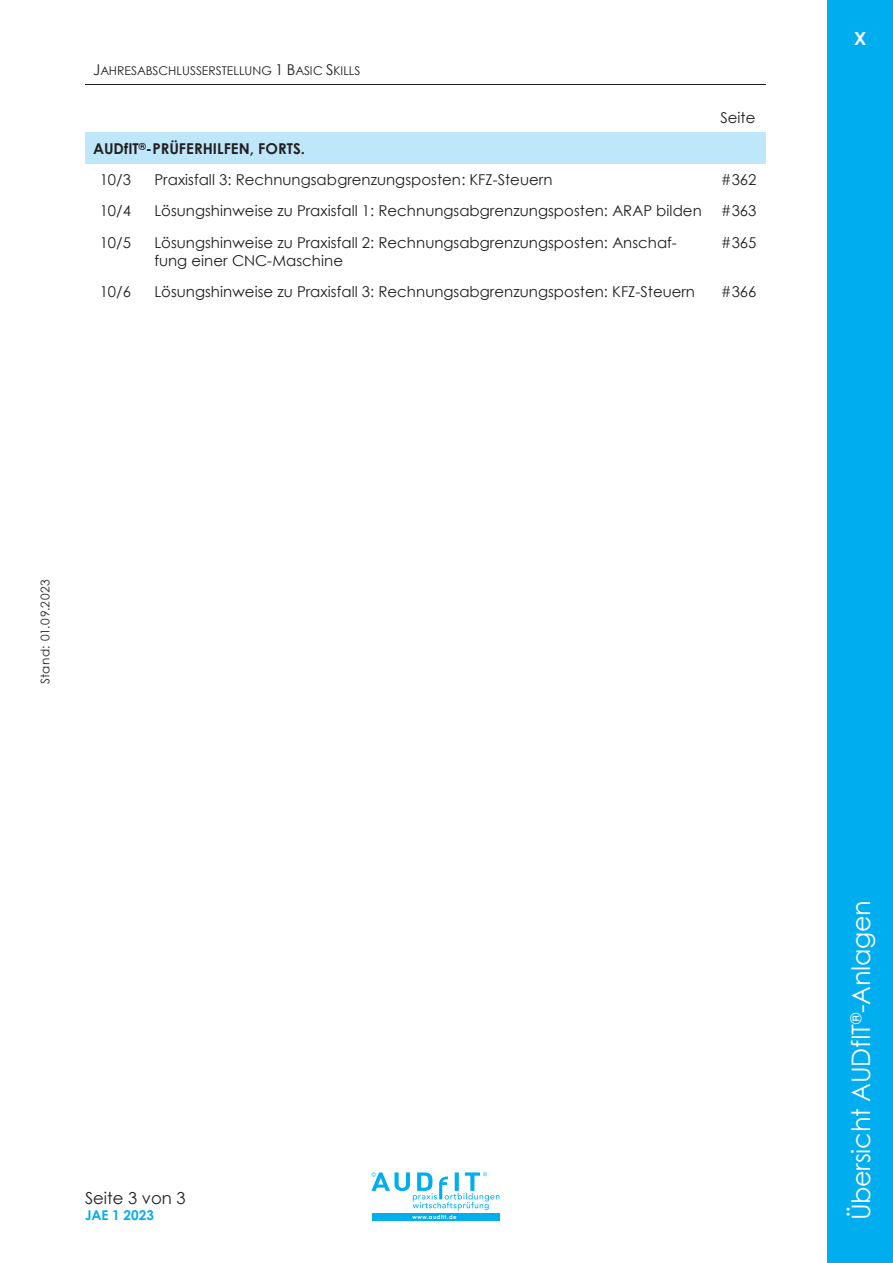
<style>
.page{position:relative;width:893px;height:1263px;background:#fff}
.page>*{position:absolute;margin:0;border:0;box-sizing:border-box;transform-origin:0 0}
.t1{font:25.5px "Century Gothic";letter-spacing:-.01em;color:#fff}
.t2{font:700 18px "Century Gothic";color:#fff}
.t3{font:16.5px "Century Gothic";color:#231f20}
.t4{font:15px/18.3px "Century Gothic";color:#231f20}
.t5{font:700 15px/31.2px "Century Gothic";color:#231f20}
.t6{font:700 13.5px "Century Gothic";color:#00aeef}
.t7{font:12px "Century Gothic";color:#231f20}
.t8{font:12px "Century Gothic";letter-spacing:.04em;color:#231f20}
.t9{font:700 5.55px "Century Gothic";letter-spacing:.09em;color:#fff}
.s1{font-size:15px}
.s2{font-weight:400}
</style>
<div class="page">
<hr style="left:85px;top:84px;width:61px;height:1px;background:#231f20">
<hr style="left:147px;top:84px;width:584px;height:1px;background:#231f20">
<hr style="left:732px;top:84px;width:33px;height:1px;background:#231f20">
<div style="left:93px;top:139px;width:664px;height:18px;background:#bfe7fa"></div>
<div style="left:85px;top:133px;width:61px;height:6px;background:#bfe7fa"></div>
<div style="left:146px;top:133px;width:566px;height:6px;background:#bfe7fa"></div>
<div style="left:712px;top:133px;width:53px;height:6px;background:#bfe7fa"></div>
<div style="left:85px;top:157px;width:680px;height:7px;background:#bfe7fa"></div>
<div style="left:827px;top:0;width:66px;height:1263px;background:#00aeef"></div>
<div style="left:372px;top:1213px;width:127px;height:8px;background:#00aeef"></div>
<svg style="left:371px;top:1172px;width:128px;height:38px"></svg>
<p class="t7" style="left:93px;top:62px;width:269px"><span class="s1">J</span>AHRESABSCHLUSSERSTELLUNG <span class="s1">1 B</span>ASIC <span class="s1">S</span>KILLS</p>
<p class="t4" style="left:720px;top:108px;width:37px">Seite</p>
<p class="t5" style="left:100px;top:132px;width:207px;text-indent:-7px">AUDfIT<sup>®</sup>-PRÜFERHILFEN, FORTS.<br><span class="s2">10/3</span></p>
<p class="t4" style="left:154px;top:170px;width:400px">Praxisfall 3: Rechnungsabgrenzungsposten: KFZ-Steuern</p>
<p class="t4" style="left:721px;top:170px;width:37px">#362</p>
<p class="t4" style="left:100px;top:202px;width:33px">10/4</p>
<p class="t4" style="left:154px;top:202px;width:549px">Lösungshinweise zu Praxisfall 1: Rechnungsabgrenzungsposten: ARAP bilden</p>
<p class="t4" style="left:721px;top:202px;width:37px">#363</p>
<p class="t4" style="left:100px;top:233px;width:33px">10/5</p>
<p class="t4" style="left:154px;top:233px;width:524px">Lösungshinweise zu Praxisfall 2: Rechnungsabgrenzungsposten: Anschaf&shy;fung einer CNC-Maschine</p>
<p class="t4" style="left:721px;top:233px;width:37px">#365</p>
<p class="t4" style="left:100px;top:282px;width:33px">10/6</p>
<p class="t4" style="left:154px;top:282px;width:542px">Lösungshinweise zu Praxisfall 3: Rechnungsabgrenzungsposten: KFZ-Steuern</p>
<p class="t4" style="left:721px;top:282px;width:37px">#366</p>
<p class="t2" style="left:854px;top:24px;width:14px">X</p>
<p class="t8" style="left:37px;top:684px;width:106px;rotate:-90deg">Stand: 01.09.2023</p>
<p class="t3" style="left:85px;top:1187px;width:102px">Seite 3 von 3</p>
<p class="t6" style="left:85px;top:1205px;width:70px">JAE 1 2023</p>
<p class="t9" style="left:412px;top:1213px;width:46px">www.audfit.de</p>
<h1 class="t1" style="left:843px;top:1220px;width:322px;rotate:-90deg">Übersicht AUDfIT<sup>®</sup>-Anlagen</h1>
</div>
